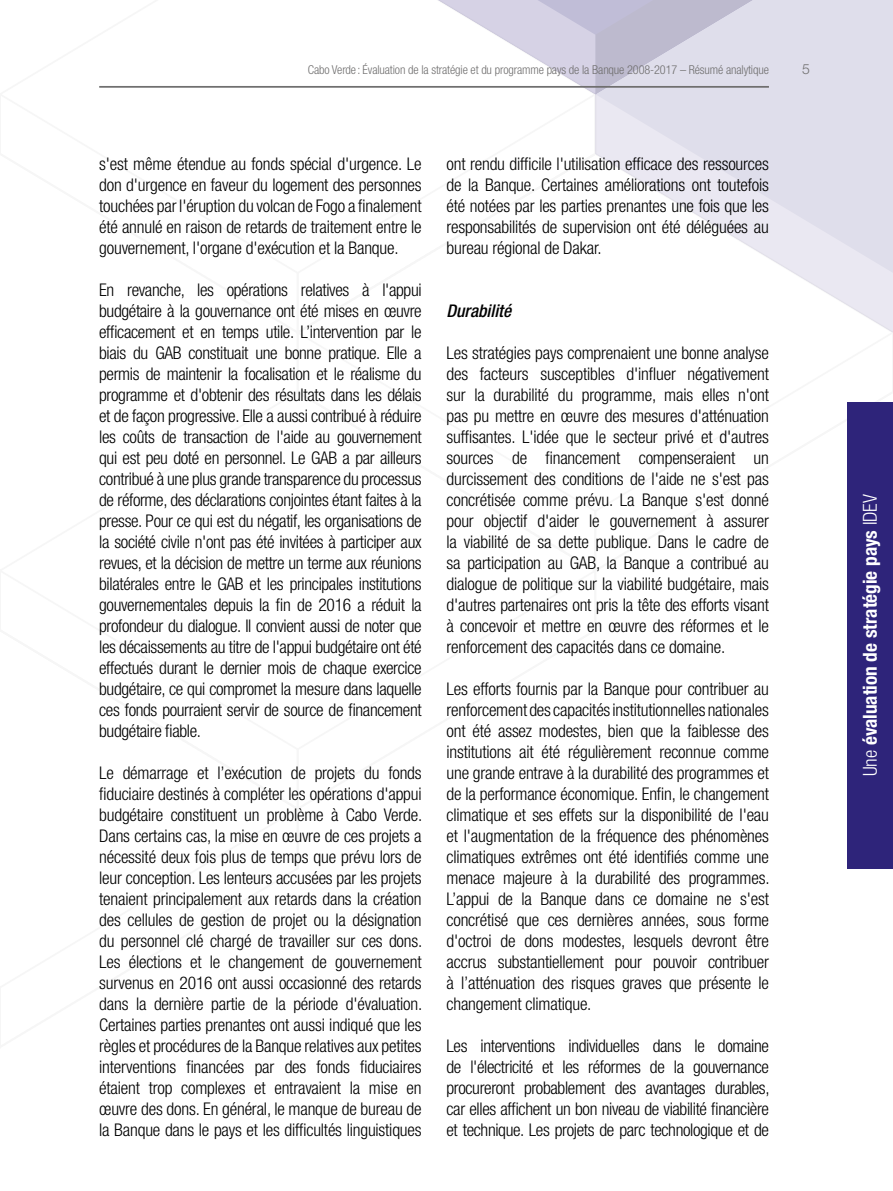
<style>
.page{position:relative;width:893px;height:1191px;background:#fff}
.page>*{position:absolute;margin:0;border:0;box-sizing:border-box;transform-origin:0 0}
.t1{font:700 condensed 19.25px "Helvetica Neue LT Std";color:#fff}
.t2{font:300 condensed 17.5px/21px "Helvetica Neue LT Std";letter-spacing:-.01em;color:#000;text-align:justify}
.t3{font:italic 500 condensed 17.5px "Helvetica Neue LT Std";color:#000}
.t4{font:300 14px "Helvetica Neue LT Std";color:#706f6f}
.t5{font:300 condensed 12.25px "Helvetica Neue LT Std";letter-spacing:-.01em;color:#706f6f}
.s1{font-weight:300}
</style>
<div class="page">
<svg style="left:438px;top:0;width:455px;height:332px"></svg>
<hr style="left:99px;top:86px;width:670px;height:2px;background:#706f6f">
<div style="left:847px;top:402px;width:46px;height:466px;background:#2e247a"></div>
<p class="t5" style="left:308px;top:63px;width:463px">Cabo Verde: Évaluation de la stratégie et du programme pays de la Banque 2008-2017 – Résumé analytique</p>
<p class="t4" style="left:802px;top:61px;width:9px">5</p>
<p class="t2" style="left:99px;top:153px;width:324px">s'est même étendue au fonds spécial d'urgence. Le don d'urgence en faveur du logement des personnes touchées par l'éruption du volcan de Fogo a finalement été annulé en raison de retards de traitement entre le gouvernement, l'organe d'exécution et la Banque.</p>
<p class="t2" style="left:99px;top:279px;width:324px">En revanche, les opérations relatives à l'appui budgétaire à la gouvernance ont été mises en œuvre efficacement et en temps utile. L’intervention par le biais du GAB constituait une bonne pratique. Elle a permis de maintenir la focalisation et le réalisme du programme et d'obtenir des résultats dans les délais et de façon progressive. Elle a aussi contribué à réduire les coûts de transaction de l'aide au gouvernement qui est peu doté en personnel. Le GAB a par ailleurs contribué à une plus grande transparence du processus de réforme, des déclarations conjointes étant faites à la presse. Pour ce qui est du négatif, les organisations de la société civile n'ont pas été invitées à participer aux revues, et la décision de mettre un terme aux réunions bilatérales entre le GAB et les principales institutions gouvernementales depuis la fin de 2016 a réduit la profondeur du dialogue. Il convient aussi de noter que les décaissements au titre de l'appui budgétaire ont été effectués durant le dernier mois de chaque exercice budgétaire, ce qui compromet la mesure dans laquelle ces fonds pourraient servir de source de financement budgétaire fiable.</p>
<p class="t2" style="left:99px;top:762px;width:325px">Le démarrage et l’exécution de projets du fonds fiduciaire destinés à compléter les opérations d'appui budgétaire constituent un problème à Cabo Verde.<br>Dans certains cas, la mise en œuvre de ces projets a nécessité deux fois plus de temps que prévu lors de leur conception. Les lenteurs accusées par les projets tenaient principalement aux retards dans la création des cellules de gestion de projet ou la désignation du personnel clé chargé de travailler sur ces dons.<br>Les élections et le changement de gouvernement survenus en 2016 ont aussi occasionné des retards dans la dernière partie de la période d'évaluation.<br>Certaines parties prenantes ont aussi indiqué que les règles et procédures de la Banque relatives aux petites interventions financées par des fonds fiduciaires étaient trop complexes et entravaient la mise en œuvre des dons. En général, le manque de bureau de la Banque dans le pays et les difficultés linguistiques</p>
<p class="t2" style="left:446px;top:153px;width:324px">ont rendu difficile l'utilisation efficace des ressources de la Banque. Certaines améliorations ont toutefois été notées par les parties prenantes une fois que les responsabilités de supervision ont été déléguées au bureau régional de Dakar.</p>
<p class="t3" style="left:446px;top:300px;width:66px">Durabilité</p>
<p class="t2" style="left:446px;top:342px;width:324px">Les stratégies pays comprenaient une bonne analyse des facteurs susceptibles d'influer négativement sur la durabilité du programme, mais elles n'ont pas pu mettre en œuvre des mesures d'atténuation suffisantes. L'idée que le secteur privé et d'autres sources de financement compenseraient un durcissement des conditions de l'aide ne s'est pas concrétisée comme prévu. La Banque s'est donné pour objectif d'aider le gouvernement à assurer la viabilité de sa dette publique. Dans le cadre de sa participation au GAB, la Banque a contribué au dialogue de politique sur la viabilité budgétaire, mais d'autres partenaires ont pris la tête des efforts visant à concevoir et mettre en œuvre des réformes et le renforcement des capacités dans ce domaine.</p>
<p class="t2" style="left:446px;top:678px;width:325px">Les efforts fournis par la Banque pour contribuer au renforcement des capacités institutionnelles nationales ont été assez modestes, bien que la faiblesse des institutions ait été régulièrement reconnue comme une grande entrave à la durabilité des programmes et de la performance économique. Enfin, le changement climatique et ses effets sur la disponibilité de l'eau et l'augmentation de la fréquence des phénomènes climatiques extrêmes ont été identifiés comme une menace majeure à la durabilité des programmes.<br>L’appui de la Banque dans ce domaine ne s'est concrétisé que ces dernières années, sous forme d'octroi de dons modestes, lesquels devront être accrus substantiellement pour pouvoir contribuer à l’atténuation des risques graves que présente le changement climatique.</p>
<p class="t2" style="left:446px;top:1035px;width:325px">Les interventions individuelles dans le domaine de l'électricité et les réformes de la gouvernance procureront probablement des avantages durables, car elles affichent un bon niveau de viabilité financière et technique. Les projets de parc technologique et de</p>
<p class="t1" style="left:858px;top:776px;width:284px;rotate:-90deg"><span class="s1">Une</span> évaluation de stratégie pays <span class="s1">IDEV</span></p>
</div>
